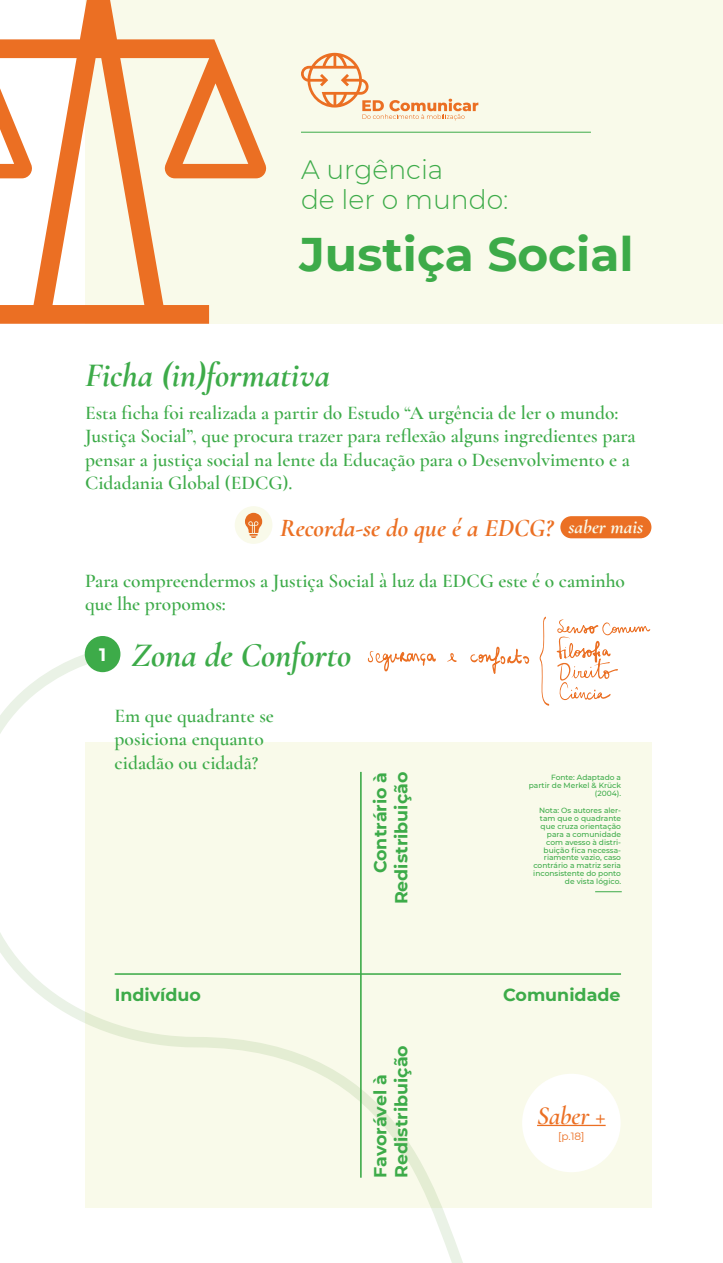
<style>
.page{position:relative;width:723px;height:1263px;background:#fff}
.page>*{position:absolute;margin:0;border:0;box-sizing:border-box;transform-origin:0 0}
.t1{font:700 47.1px "Montserrat";color:#3dab49}
.t2{font:italic 700 34.5px "Cormorant Garamond";color:#3dab49}
.t3{font:300 26.55px/29.2px "Montserrat";color:#3dab49}
.t4{font:italic 700 25.5px "Cormorant Garamond";color:#eb7024}
.t5{font:italic 600 25.5px "Cormorant Garamond";color:#eb6f23}
.t6{font:600 19.5px/23.4px "Cormorant Garamond";color:#3dab49}
.t7{font:italic 700 19.5px "Cormorant Garamond";color:#f9faea}
.t8{font:700 17.4px/21px "Montserrat";color:#3dab49;text-align:right}
.t9{font:10.5px "Montserrat";color:#eb6f23}
.t10{font:500 7.5px/7.9px "Montserrat";color:#3dab49;text-align:right}
.s1{font-family:"Montserrat";font-style:normal;font-size:18px;color:#fff}
</style>
<div class="page">
<svg style="left:0;top:644px;width:463px;height:619px"></svg>
<div style="left:85px;top:742px;width:566px;height:466px;background:#f9faea"></div>
<div style="left:85px;top:0;width:638px;height:324px;background:#f9faea"></div>
<svg style="left:301px;top:53px;width:177px;height:67px"></svg>
<hr style="left:301px;top:132px;width:290px;height:1px;background:#3dab49">
<svg style="left:0;top:0;width:267px;height:324px"></svg>
<div style="left:85px;top:636px;width:35px;height:36px;background:#3dab49;border-radius:50%"></div>
<svg style="left:367px;top:651px;width:69px;height:21px"></svg>
<svg style="left:447px;top:653px;width:10px;height:9px"></svg>
<svg style="left:470px;top:646px;width:60px;height:28px"></svg>
<svg style="left:539px;top:616px;width:10px;height:90px"></svg>
<svg style="left:556px;top:619px;width:94px;height:82px"></svg>
<svg style="left:595px;top:891px;width:27px;height:1px"></svg>
<hr style="left:360px;top:772px;width:2px;height:406px;background:#3dab49">
<hr style="left:115px;top:973px;width:506px;height:2px;background:#3dab49">
<svg style="left:235px;top:506px;width:37px;height:38px"></svg>
<div style="left:560px;top:516px;width:91px;height:22px;background:#eb7024;border-radius:11px"></div>
<div style="left:522px;top:1074px;width:98px;height:98px;background:#fff;border-radius:50%"></div>
<hr style="left:537px;top:1125px;width:69px;height:1px;background:#eb6f23">
<h3 class="t3" style="left:301px;top:154px;width:209px">A urgência<br>de ler o mundo:</h3>
<h1 class="t1" style="left:299px;top:220px;width:336px">Justiça Social</h1>
<h2 class="t2" style="left:85px;top:354px;width:247px">Ficha (in)formativa</h2>
<p class="t6" style="left:85px;top:401px;width:552px">Esta ficha foi realizada a partir do Estudo “A urgência de ler o mundo:<br>Justiça Social”, que procura trazer para reflexão alguns ingredientes para pensar a justiça social na lente da Educação para o Desenvolvimento e a Cidadania Global (EDCG).</p>
<h3 class="t4" style="left:280px;top:512px;width:274px">Recorda-se do que é a EDCG?</h3>
<p class="t6" style="left:85px;top:569px;width:541px">Para compreendermos a Justiça Social à luz da EDCG este é o caminho que lhe propomos:</p>
<h2 class="t2" style="left:99px;top:634px;width:254px"><span class="s1">1</span> Zona de Conforto</h2>
<p class="t6" style="left:115px;top:704px;width:161px">Em que quadrante se posiciona enquanto cidadão ou cidadã?</p>
<p class="t10" style="left:529px;top:773px;width:94px">Fonte: Adaptado a partir de Merkel &amp; Krück (2004).</p>
<p class="t10" style="left:533px;top:806px;width:89px">Nota: Os autores aler&shy;tam que o quadrante que cruza orientação para a comunidade com avesso à distri&shy;buição fica necessa&shy;riamente vazio, caso contrário a matriz seria inconsistente do ponto de vista lógico.</p>
<p class="t7" style="left:568px;top:515px;width:76px">saber mais</p>
<p class="t8" style="left:369px;top:904px;width:134px;rotate:-90deg">Contrário à<br>Redistribuição</p>
<p class="t8" style="left:115px;top:983px;width:88px">Indivíduo</p>
<p class="t8" style="left:503px;top:983px;width:119px">Comunidade</p>
<p class="t8" style="left:369px;top:1178px;width:134px;text-align:left;rotate:-90deg">Favorável à<br>Redistribuição</p>
<h3 class="t5" style="left:537px;top:1100px;width:70px">Saber +</h3>
<p class="t9" style="left:558px;top:1129px;width:28px">[p.18]</p>
</div>
